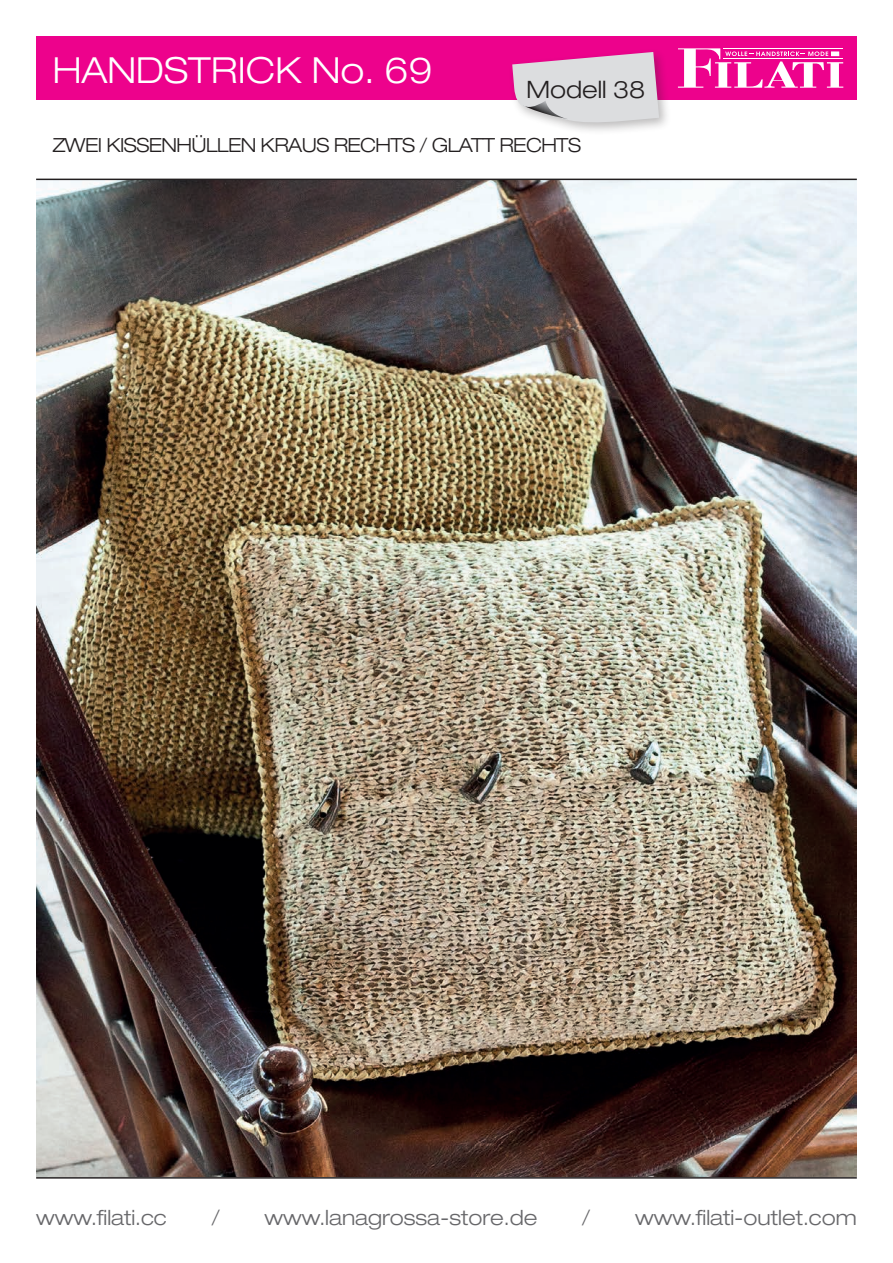
<style>
.page{position:relative;width:893px;height:1263px;background:#fff}
.page>*{position:absolute;margin:0;border:0;box-sizing:border-box;transform-origin:0 0}
.t1{font:300 expanded 36px "Helvetica Neue LT Std";color:#fff}
.t2{font:300 expanded 24px "Helvetica Neue LT Std";color:#231f20}
.t3{font:300 expanded 21px "Helvetica Neue LT Std";color:#67676a}
.t4{font:300 expanded 19.5px "Helvetica Neue LT Std";letter-spacing:-.03em;color:#231f20}
</style>
<div class="page">
<img style="left:36px;top:180px;width:821px;height:997px">
<hr style="left:36px;top:1177px;width:821px;height:1px;background:#231f20">
<hr style="left:36px;top:179px;width:821px;height:1px;background:#231f20">
<div style="left:36px;top:36px;width:821px;height:64px;background:#ed028c"></div>
<svg style="left:678px;top:48px;width:165px;height:40px"></svg>
<div style="left:508px;top:47px;width:164px;height:89px;background:#231f20;opacity:.3"></div>
<svg style="left:512px;top:52px;width:147px;height:75px;background:#dcc5d5"></svg>
<h1 class="t1" style="left:53px;top:49px;width:381px">HANDSTRICK No. 69</h1>
<p class="t2" style="left:527px;top:75px;width:120px">Modell 38</p>
<p class="t4" style="left:53px;top:133px;width:530px">ZWEI KISSENHÜLLEN KRAUS RECHTS / GLATT RECHTS</p>
<p class="t3" style="left:36px;top:1205px;width:132px">www.filati.cc</p>
<p class="t3" style="left:211px;top:1205px;width:10px">/</p>
<p class="t3" style="left:265px;top:1205px;width:274px">www.lanagrossa-store.de</p>
<p class="t3" style="left:582px;top:1205px;width:10px">/</p>
<p class="t3" style="left:635px;top:1205px;width:223px">www.filati-outlet.com</p>
</div>
